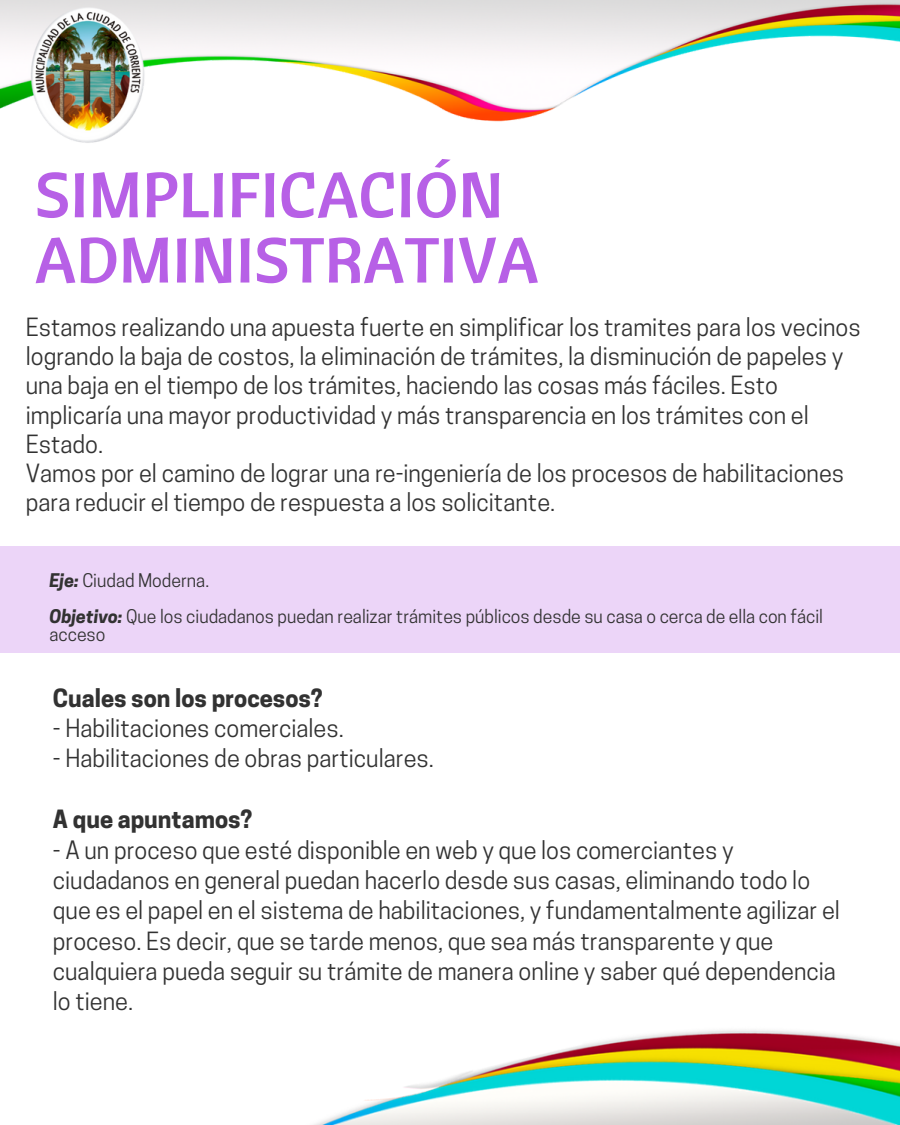
<style>
.page{position:relative;width:900px;height:1125px;background:#fff}
.page>*{position:absolute;margin:0;border:0;box-sizing:border-box;transform-origin:0 0}
.t1{font:63.45px/65.2px "Cantora One";color:#b760e6}
.t2{font:23.55px/29.2px "Cooper Hewitt";color:#323232}
.t3{font:700 23.55px "Cooper Hewitt";color:#323232}
.t4{font:17.7px/36px "Cooper Hewitt";color:#323232}
.s1{font-weight:700;font-style:italic}
</style>
<div class="page">
<img style="left:0;top:0;width:900px;height:143px">
<div style="left:0;top:546px;width:900px;height:106px;background:#ecd5f8"></div>
<img style="left:314px;top:1030px;width:586px;height:95px">
<h1 class="t1" style="left:35px;top:161px;width:505px">SIMPLIFICACIÓN<br>ADMINISTRATIVA</h1>
<p class="t2" style="left:26px;top:315px;width:836px">Estamos realizando una apuesta fuerte en simplificar los tramites para los vecinos logrando la baja de costos, la eliminación de trámites, la disminución de papeles y una baja en el tiempo de los trámites, haciendo las cosas más fáciles. Esto implicaría una mayor productividad y más transparencia en los trámites con el Estado.<br>Vamos por el camino de lograr una re-ingeniería de los procesos de habilitaciones para reducir el tiempo de respuesta a los solicitante.</p>
<p class="t4" style="left:50px;top:564px;width:775px"><span class="s1">Eje:</span> Ciudad Moderna.<br><span class="s1">Objetivo:</span> Que los ciudadanos puedan realizar trámites públicos desde su casa o cerca de ella con fácil</p>
<p class="t4" style="left:50px;top:618px;width:57px">acceso</p>
<p class="t3" style="left:53px;top:689px;width:271px">Cuales son los procesos?</p>
<p class="t2" style="left:53px;top:717px;width:292px">- Habilitaciones comerciales.</p>
<p class="t2" style="left:53px;top:747px;width:383px">- Habilitaciones de obras particulares.</p>
<p class="t3" style="left:53px;top:811px;width:201px">A que apuntamos?</p>
<p class="t2" style="left:53px;top:838px;width:789px;line-height:30.3px">- A un proceso que esté disponible en web y que los comerciantes y ciudadanos en general puedan hacerlo desde sus casas, eliminando todo lo que es el papel en el sistema de habilitaciones, y fundamentalmente agilizar el proceso. Es decir, que se tarde menos, que sea más transparente y que cualquiera pueda seguir su trámite de manera online y saber qué dependencia lo tiene.</p>
</div>
